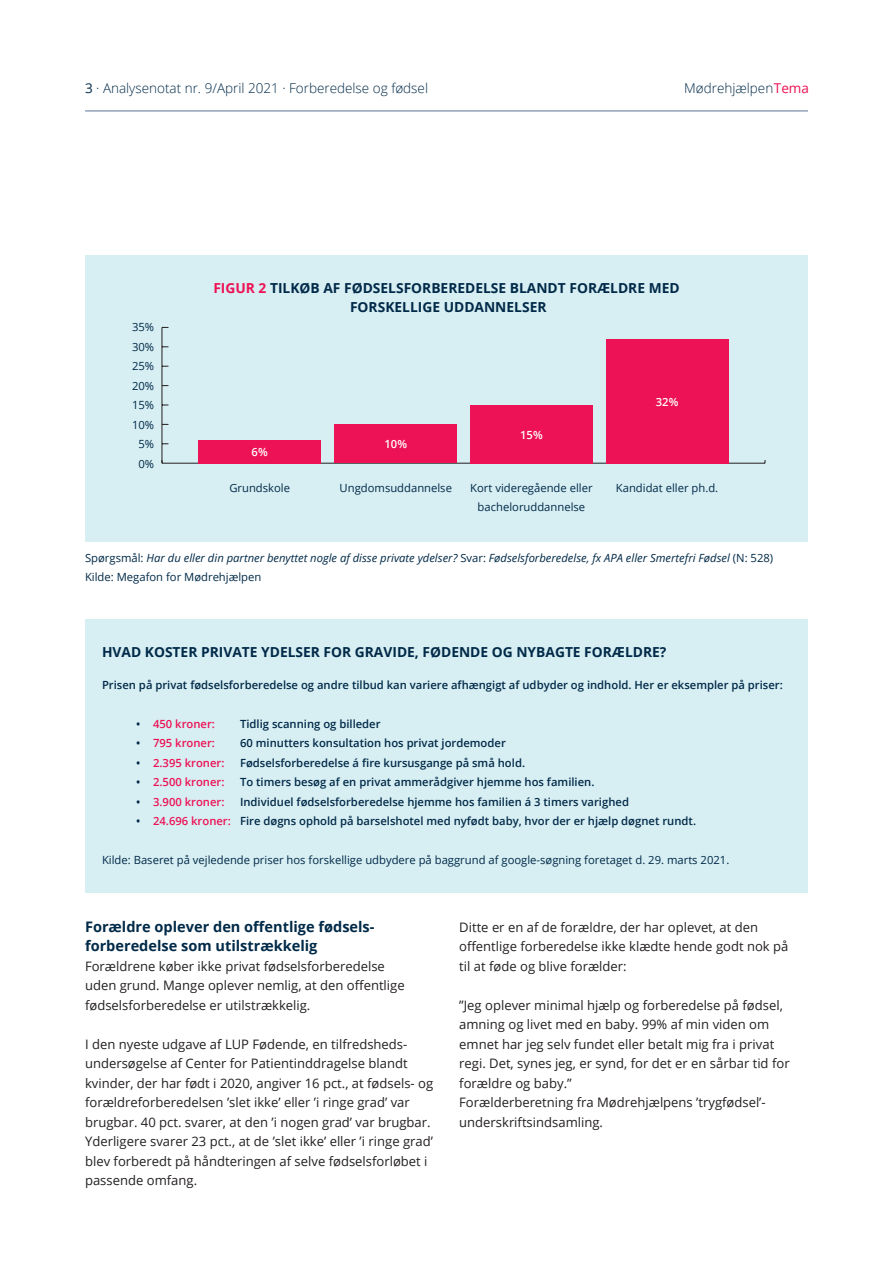
<style>
.page{position:relative;width:893px;height:1263px;background:#fff}
.page>*{position:absolute;margin:0;border:0;box-sizing:border-box;transform-origin:0 0}
.Afsnitsrubrikker{font:700 14.55px/19.5px "Open Sans";color:#012a48}
.Figurtitler{font:700 13.8px "Open Sans";color:#012a48}
.t1{font:300 13.5px "Open Sans";color:#012a48}
.Brødtekst_8_7_13{font:13.05px/19.5px "Open Sans";color:#231f20}
.Figurtekst{font:600 11.25px "Open Sans";color:#012a48}
.Figurtekst-2{font:11.25px/19.5px "Open Sans";color:#012a48;text-align:center}
.Figurtekst-3{font:italic 11.25px "Open Sans";color:#012a48}
.Figurtekst-4{font:600 11.25px "Open Sans";color:#ed1255}
.Figurtal{font:600 11.25px "Open Sans";color:#fff}
.s1{font-weight:400}
.s2{font-weight:400;color:#ed1255}
.s3{color:#ed1255}
.s4{font-style:normal}
.s5{color:#012a48}
</style>
<div class="page">
<hr style="left:85px;top:111px;width:723px;height:1px;background:#5b749b">
<div style="left:85px;top:620px;width:723px;height:273px;background:#d7eef3"></div>
<div style="left:85px;top:255px;width:723px;height:287px;background:#d7eef3"></div>
<hr style="left:162px;top:463px;width:603px;height:1px;background:#231f20">
<hr style="left:162px;top:327px;width:1px;height:136px;background:#231f20">
<div style="left:606px;top:339px;width:122px;height:124px;background:#ed1255"></div>
<div style="left:470px;top:405px;width:122px;height:58px;background:#ed1255"></div>
<div style="left:335px;top:424px;width:122px;height:39px;background:#ed1255"></div>
<div style="left:199px;top:440px;width:122px;height:23px;background:#ed1255"></div>
<p class="t1" style="left:85px;top:79px;width:345px"><span class="s1">3</span> · Analysenotat nr. 9/April 2021 · Forberedelse og fødsel</p>
<p class="t1" style="left:684px;top:79px;width:126px">Mødrehjælpen<span class="s2">Tema</span></p>
<p class="Figurtekst-2" style="left:132px;top:317px;width:24px">35%</p>
<p class="Figurtekst-2" style="left:132px;top:337px;width:24px">30%</p>
<p class="Figurtekst-2" style="left:132px;top:356px;width:24px">25%</p>
<p class="Figurtekst-2" style="left:132px;top:376px;width:24px">20%</p>
<p class="Figurtekst-2" style="left:132px;top:395px;width:24px">15%</p>
<p class="Figurtekst-2" style="left:132px;top:415px;width:24px">10%</p>
<p class="Figurtekst-2" style="left:138px;top:434px;width:17px">5%</p>
<p class="Figurtekst-2" style="left:138px;top:454px;width:17px">0%</p>
<p class="Figurtitler" style="left:213px;top:278px;width:468px"><span class="s3">FIGUR 2</span> TILKØB AF FØDSELSFORBEREDELSE BLANDT FORÆLDRE MED</p>
<p class="Figurtitler" style="left:350px;top:297px;width:198px">FORSKELLIGE UDDANNELSER</p>
<p class="Figurtal" style="left:252px;top:444px;width:18px">6%</p>
<p class="Figurtal" style="left:384px;top:437px;width:24px">10%</p>
<p class="Figurtal" style="left:520px;top:427px;width:24px">15%</p>
<p class="Figurtal" style="left:656px;top:394px;width:24px">32%</p>
<p class="Figurtekst-2" style="left:229px;top:477px;width:62px">Grundskole</p>
<p class="Figurtekst-2" style="left:340px;top:477px;width:114px">Ungdomsuddannelse</p>
<p class="Figurtekst-2" style="left:470px;top:477px;width:124px">Kort videregående eller bacheloruddannelse</p>
<p class="Figurtekst-2" style="left:616px;top:477px;width:104px">Kandidat eller ph.d.</p>
<p class="Figurtekst-3" style="left:85px;top:550px;width:690px"><span class="s4">Spørgsmål:</span> Har du eller din partner benyttet nogle af disse private ydelser? <span class="s4">Svar:</span> Fødselsforberedelse, fx APA eller Smertefri Fødsel <span class="s4">(N: 528)</span></p>
<p class="Figurtekst-2" style="left:85px;top:567px;width:178px">Kilde: Megafon for Mødrehjælpen</p>
<p class="Figurtitler" style="left:102px;top:642px;width:566px">HVAD KOSTER PRIVATE YDELSER FOR GRAVIDE, FØDENDE OG NYBAGTE FORÆLDRE?</p>
<p class="Figurtekst" style="left:102px;top:677px;width:682px">Prisen på privat fødselsforberedelse og andre tilbud kan variere afhængigt af udbyder og indhold. Her er eksempler på priser:</p>
<p class="Figurtekst-4" style="left:136px;top:716px;width:80px"><span class="s5">•</span> 450 kroner:</p>
<p class="Figurtekst" style="left:240px;top:716px;width:142px">Tidlig scanning og billeder</p>
<p class="Figurtekst-4" style="left:136px;top:735px;width:80px"><span class="s5">•</span> 795 kroner:</p>
<p class="Figurtekst" style="left:240px;top:735px;width:267px">60 minutters konsultation hos privat jordemoder</p>
<p class="Figurtekst-4" style="left:136px;top:755px;width:90px"><span class="s5">•</span> 2.395 kroner:</p>
<p class="Figurtekst" style="left:240px;top:755px;width:286px">Fødselsforberedelse á fire kursusgange på små hold.</p>
<p class="Figurtekst-4" style="left:136px;top:774px;width:90px"><span class="s5">•</span> 2.500 kroner:</p>
<p class="Figurtekst" style="left:240px;top:774px;width:356px">To timers besøg af en privat ammerådgiver hjemme hos familien.</p>
<p class="Figurtekst-4" style="left:136px;top:794px;width:90px"><span class="s5">•</span> 3.900 kroner:</p>
<p class="Figurtekst" style="left:240px;top:794px;width:390px">Individuel fødselsforberedelse hjemme hos familien á 3 timers varighed</p>
<p class="Figurtekst" style="left:136px;top:813px;width:561px">• <span class="s3">24.696 kroner:</span> Fire døgns ophold på barselshotel med nyfødt baby, hvor der er hjælp døgnet rundt.</p>
<p class="Figurtekst-2" style="left:102px;top:850px;width:629px">Kilde: Baseret på vejledende priser hos forskellige udbydere på baggrund af google-søgning foretaget d. 29. marts 2021.</p>
<p class="Afsnitsrubrikker" style="left:85px;top:916px;width:291px">Forældre oplever den offentlige fødsels&shy;forberedelse som utilstrækkelig</p>
<p class="Brødtekst_8_7_13" style="left:85px;top:956px;width:321px">Forældrene køber ikke privat fødselsforberedelse uden grund. Mange oplever nemlig, at den offentlige fødselsforberedelse er utilstrækkelig.</p>
<p class="Brødtekst_8_7_13" style="left:85px;top:1034px;width:350px">I den nyeste udgave af LUP Fødende, en tilfredsheds&shy;undersøgelse af Center for Patientinddragelse blandt kvinder, der har født i 2020, angiver 16 pct., at fødsels- og forældreforberedelsen ’slet ikke’ eller ’i ringe grad’ var brugbar. 40 pct. svarer, at den ’i nogen grad’ var brugbar.<br>Yderligere svarer 23 pct., at de ’slet ikke’ eller ’i ringe grad’ blev forberedt på håndteringen af selve fødselsforløbet i passende omfang.</p>
<p class="Brødtekst_8_7_13" style="left:459px;top:917px;width:331px">Ditte er en af de forældre, der har oplevet, at den offentlige forberedelse ikke klædte hende godt nok på til at føde og blive forælder:</p>
<p class="Brødtekst_8_7_13" style="left:459px;top:995px;width:332px">”Jeg oplever minimal hjælp og forberedelse på fødsel, amning og livet med en baby. 99% af min viden om emnet har jeg selv fundet eller betalt mig fra i privat regi. Det, synes jeg, er synd, for det er en sårbar tid for forældre og baby.”</p>
<p class="Brødtekst_8_7_13" style="left:459px;top:1092px;width:308px">Forælderberetning fra Mødrehjælpens ’trygfødsel’- underskriftsindsamling.</p>
</div>
